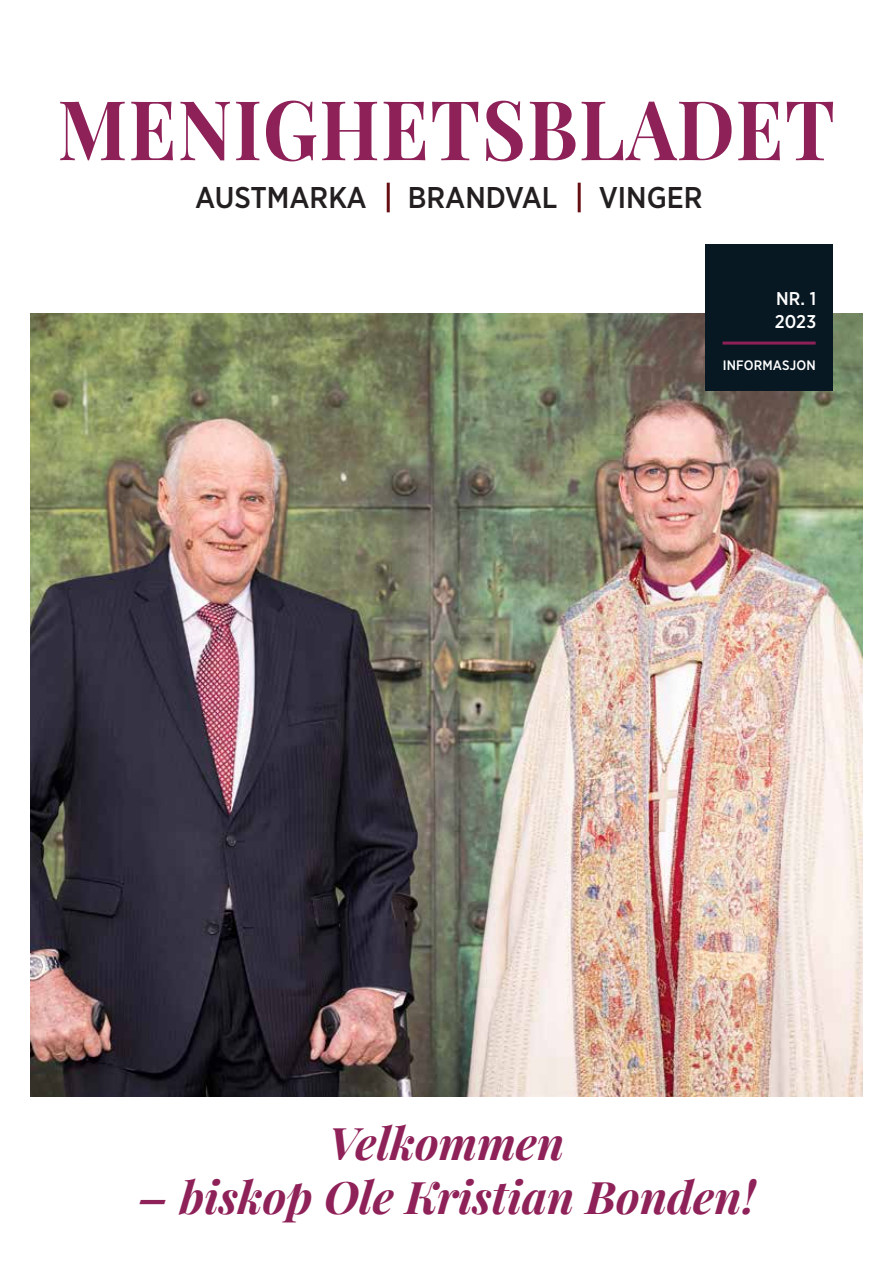
<style>
.page{position:relative;width:893px;height:1263px;background:#fff}
.page>*{position:absolute;margin:0;border:0;box-sizing:border-box;transform-origin:0 0}
.t1{font:700 82.65px "Playfair Display";letter-spacing:.02em;color:#8f2159;scale:.91 1}
.t2{font:italic 700 45px "Playfair Display";color:#8f2159}
.t3{font:500 30px "Gotham Narrow";color:#231f20}
.t4{font:500 18.45px/22.2px "Gotham Narrow";letter-spacing:.01em;color:#fff}
.t5{font:500 13.65px "Gotham Narrow";letter-spacing:.01em;color:#fff}
</style>
<div class="page">
<img style="left:31px;top:314px;width:831px;height:782px">
<hr style="left:387px;top:183px;width:3px;height:29px;background:#670e12">
<hr style="left:578px;top:183px;width:3px;height:29px;background:#670e12">
<div style="left:705px;top:244px;width:128px;height:147px;background:#071822"></div>
<hr style="left:722px;top:342px;width:94px;height:3px;background:#8f2159">
<h1 class="t1" style="left:58px;top:64px;width:856px">MENIGHETSBLADET</h1>
<p class="t3" style="left:195px;top:179px;width:173px">AUSTMARKA</p>
<p class="t3" style="left:408px;top:179px;width:151px">BRANDVAL</p>
<p class="t3" style="left:599px;top:179px;width:105px">VINGER</p>
<p class="t4" style="left:775px;top:288px;width:43px">NR. 1<br>2023</p>
<p class="t5" style="left:723px;top:356px;width:94px">INFORMASJON</p>
<p class="t2" style="left:329px;top:1106px;width:237px">Velkommen</p>
<p class="t2" style="left:137px;top:1160px;width:620px">– biskop Ole Kristian Bonden!</p>
</div>
